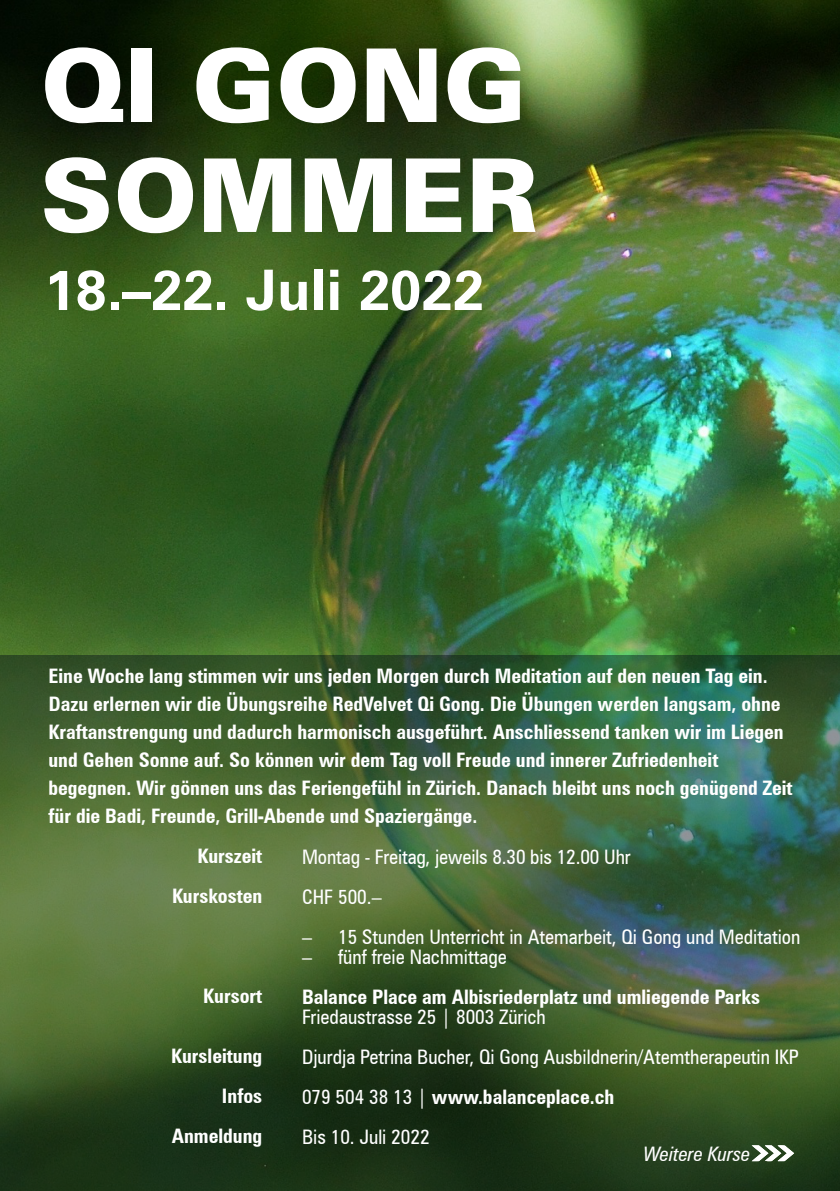
<style>
.page{position:relative;width:840px;height:1191px;background:#fff}
.page>*{position:absolute;margin:0;border:0;box-sizing:border-box;transform-origin:0 0}
.t1{font:900 102px/110px "Zurich BT";color:#fff}
.t2{font:700 56px "Zurich BT";letter-spacing:.005em;color:#fff}
.t3{font:700 condensed 20px/28px "Zurich BT";color:#fff;text-align:right}
.t4{font:condensed 20px/40px "Zurich BT";color:#fff}
.t5{font:italic condensed 20px "Zurich BT";color:#fff}
.s1{font-weight:700}
</style>
<div class="page">
<img style="left:0;top:0;width:840px;height:655px">
<div style="left:0;top:655px;width:840px;height:536px;background:#040d18;opacity:.44"></div>
<svg style="left:751px;top:1145px;width:43px;height:16px"></svg>
<h1 class="t1" style="left:41px;top:40px;width:499px">QI GONG<br>SOMMER</h1>
<h2 class="t2" style="left:44px;top:267px;width:441px">18.–22. Juli 2022</h2>
<p class="t3" style="left:48px;top:664px;width:745px;text-align:left">Eine Woche lang stimmen wir uns jeden Morgen durch Meditation auf den neuen Tag ein.<br>Dazu erlernen wir die Übungsreihe RedVelvet Qi Gong. Die Übungen werden langsam, ohne Kraftanstrengung und dadurch harmonisch ausgeführt. Anschliessend tanken wir im Liegen und Gehen Sonne auf. So können wir dem Tag voll Freude und innerer Zufriedenheit begegnen. Wir gönnen uns das Feriengefühl in Zürich. Danach bleibt uns noch genügend Zeit für die Badi, Freunde, Grill-Abende und Spaziergänge.</p>
<p class="t3" style="left:172px;top:837px;width:92px;line-height:40px">Kurszeit<br>Kurskosten</p>
<p class="t4" style="left:302px;top:838px;width:330px">Montag - Freitag, jeweils 8.30 bis 12.00 Uhr<br>CHF 500.–</p>
<p class="t4" style="left:302px;top:918px;width:500px">– 15 Stunden Unterricht in Atemarbeit, Qi Gong und Meditation</p>
<p class="t4" style="left:302px;top:938px;width:206px">– fünf freie Nachmittage</p>
<p class="t3" style="left:302px;top:984px;width:459px">Balance Place am Albisriederplatz und umliegende Parks</p>
<p class="t4" style="left:302px;top:998px;width:498px">Friedaustrasse 25 | 8003 Zürich<br>Djurdja Petrina Bucher, Qi Gong Ausbildnerin/Atemtherapeutin IKP 079 504 38 13 | <span class="s1">www.balanceplace.ch<br></span>Bis 10. Juli 2022</p>
<p class="t5" style="left:643px;top:1145px;width:108px">Weitere Kurse</p>
<p class="t3" style="left:203px;top:983px;width:60px">Kursort</p>
<p class="t3" style="left:171px;top:1037px;width:93px;line-height:40px">Kursleitung<br>Infos<br>Anmeldung</p>
</div>
